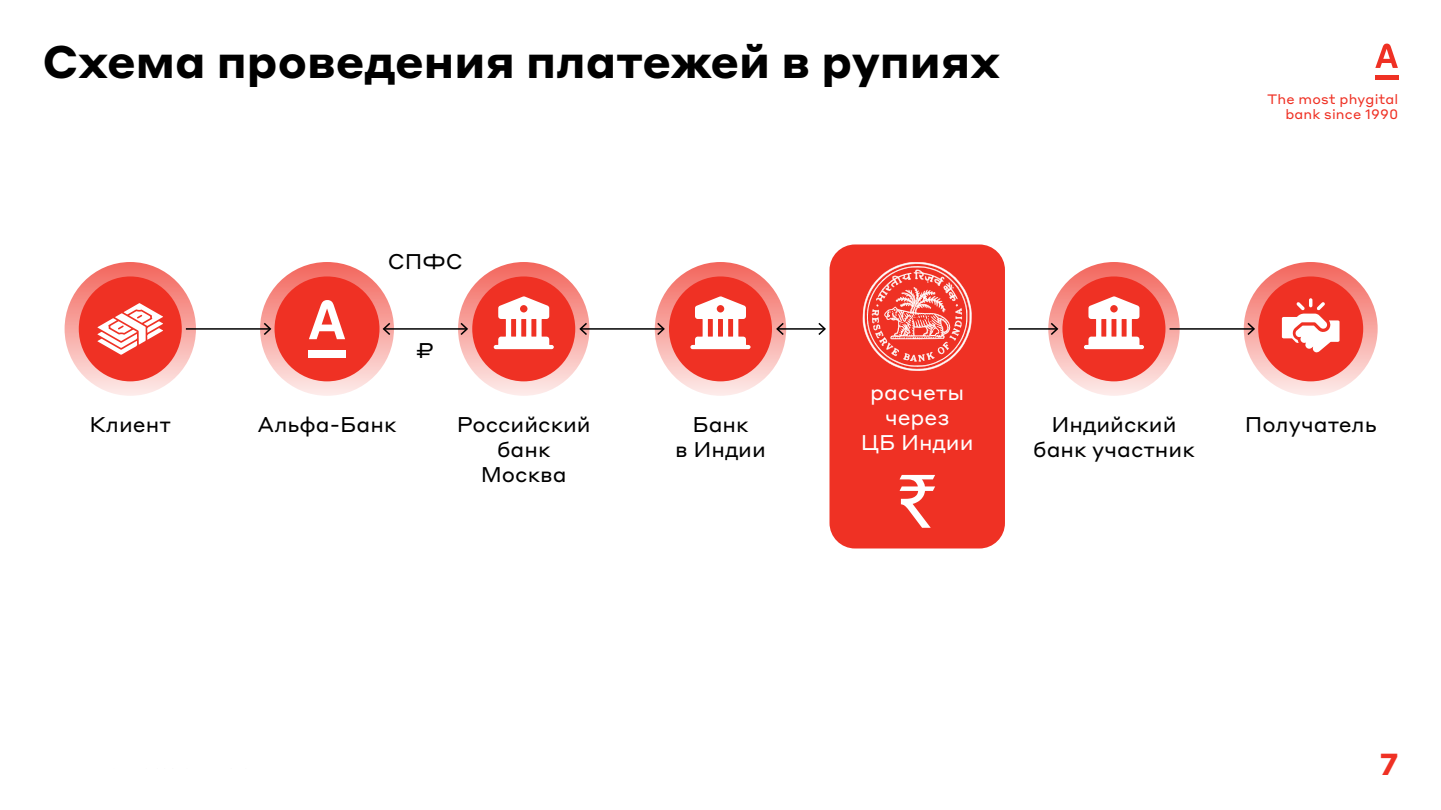
<style>
.page{position:relative;width:1441px;height:810px;background:#fff}
.page>*{position:absolute;margin:0;border:0;box-sizing:border-box;transform-origin:0 0}
.t1{font:75.9px "Helvetica Neue";color:#fff}
.t2{font:700 45px "Styrene ALC";color:#000}
.t3{font:700 30px "Styrene ALC";color:#ef3124}
.t4{font:21px/25.2px "Styrene ALC";color:#000;text-align:center}
.t5{font:21px/25.2px "Styrene ALC";color:#fff;text-align:center}
.t6{font:13.5px/15px "Styrene ALC";letter-spacing:.01em;color:#ef3124;text-align:right}
</style>
<div class="page">
<svg style="left:65px;top:262px;width:131px;height:134px"></svg>
<div style="left:79px;top:276px;width:103px;height:105px;background:#ef3124;border-radius:50%"></div>
<svg style="left:97px;top:303px;width:66px;height:52px"></svg>
<svg style="left:458px;top:262px;width:131px;height:134px"></svg>
<div style="left:472px;top:276px;width:103px;height:105px;background:#ef3124;border-radius:50%"></div>
<svg style="left:493px;top:296px;width:61px;height:53px"></svg>
<svg style="left:654px;top:262px;width:132px;height:134px"></svg>
<div style="left:669px;top:276px;width:103px;height:105px;background:#ef3124;border-radius:50%"></div>
<svg style="left:690px;top:296px;width:60px;height:53px"></svg>
<svg style="left:1048px;top:262px;width:131px;height:134px"></svg>
<div style="left:1062px;top:276px;width:103px;height:105px;background:#ef3124;border-radius:50%"></div>
<svg style="left:1084px;top:296px;width:59px;height:53px"></svg>
<svg style="left:260px;top:262px;width:134px;height:134px"></svg>
<div style="left:274px;top:276px;width:105px;height:105px;background:#ef3124;border-radius:50%"></div>
<div style="left:308px;top:350px;width:38px;height:8px;background:#fff"></div>
<svg style="left:309px;top:300px;width:36px;height:39px"></svg>
<svg style="left:1243px;top:262px;width:134px;height:134px"></svg>
<div style="left:1257px;top:276px;width:105px;height:105px;background:#ef3124;border-radius:50%"></div>
<svg style="left:1281px;top:298px;width:58px;height:55px"></svg>
<hr style="left:186px;top:328px;width:84px;height:2px;background:#000">
<svg style="left:262px;top:321px;width:10px;height:16px"></svg>
<hr style="left:1169px;top:328px;width:84px;height:2px;background:#000">
<svg style="left:1245px;top:321px;width:10px;height:16px"></svg>
<hr style="left:384px;top:328px;width:83px;height:2px;background:#000">
<svg style="left:381px;top:321px;width:11px;height:16px"></svg>
<svg style="left:459px;top:321px;width:10px;height:16px"></svg>
<hr style="left:580px;top:328px;width:83px;height:2px;background:#000">
<svg style="left:578px;top:321px;width:10px;height:16px"></svg>
<svg style="left:655px;top:321px;width:11px;height:16px"></svg>
<hr style="left:777px;top:328px;width:47px;height:2px;background:#000">
<svg style="left:775px;top:321px;width:10px;height:16px"></svg>
<svg style="left:816px;top:322px;width:10px;height:13px"></svg>
<hr style="left:1008px;top:328px;width:49px;height:2px;background:#000">
<svg style="left:1049px;top:321px;width:10px;height:16px"></svg>
<div style="left:829px;top:244px;width:175px;height:305px;background:#ef3124;border-radius:26px"></div>
<svg style="left:862px;top:262px;width:109px;height:109px"></svg>
<div style="left:1374px;top:75px;width:24px;height:5px;background:#ef3124"></div>
<svg style="left:1375px;top:44px;width:22px;height:24px"></svg>
<h2 class="t2" style="left:43px;top:23px;width:958px">Схема проведения платежей в рупиях</h2>
<p class="t4" style="left:388px;top:247px;width:76px">СПФС</p>
<p class="t4" style="left:416px;top:337px;width:19px">₽</p>
<p class="t6" style="left:1266px;top:90px;width:133px">The most phygital bank since 1990</p>
<p class="t5" style="left:860px;top:378px;width:114px">расчеты через<br>ЦБ Индии</p>
<h1 class="t1" style="left:897px;top:446px;width:41px">₹</h1>
<p class="t4" style="left:90px;top:410px;width:83px">Клиент</p>
<p class="t4" style="left:257px;top:410px;width:140px">Альфа-Банк</p>
<p class="t4" style="left:456px;top:410px;width:135px">Российский</p>
<p class="t4" style="left:1244px;top:410px;width:133px">Получатель</p>
<p class="t4" style="left:480px;top:435px;width:87px">банк<br>Москва</p>
<p class="t4" style="left:675px;top:410px;width:92px">Банк<br>в Индии</p>
<p class="t4" style="left:1033px;top:410px;width:163px">Индийский банк участник</p>
<h3 class="t3" style="left:1379px;top:739px;width:20px">7</h3>
</div>
